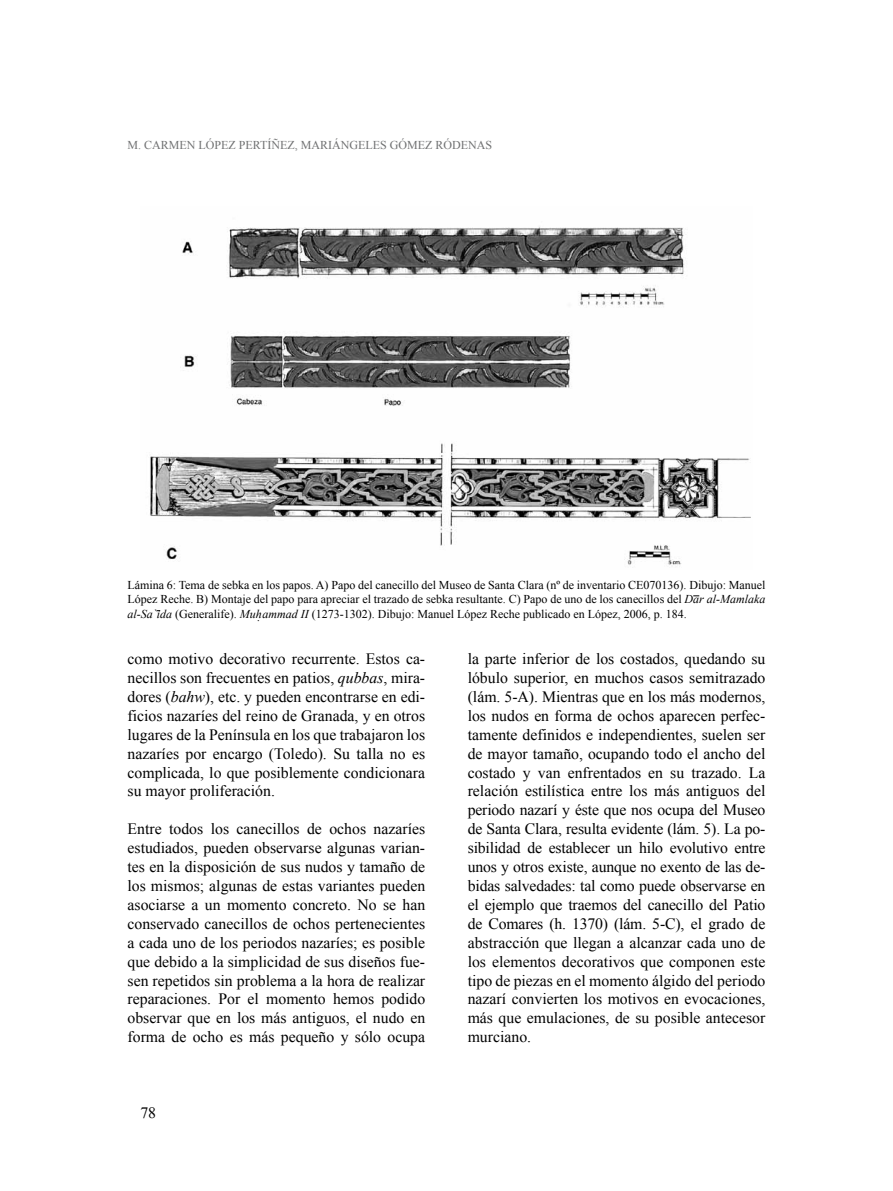
<style>
.page{position:relative;width:893px;height:1191px;background:#fff}
.page>*{position:absolute;margin:0;border:0;box-sizing:border-box;transform-origin:0 0}
.t1{font:15.75px/18.9px "Times New Roman";color:#000;text-align:justify}
.t2{font:12px/14.4px "Times New Roman";color:#000;text-align:justify}
.t3{font:12px "Times New Roman";color:#707172}
.s1{font-style:italic}
</style>
<div class="page">
<img style="left:150px;top:226px;width:601px;height:339px">
<p class="t3" style="left:128px;top:138px;width:366px">M. CARMEN LÓPEZ PERTÍÑEZ, MARIÁNGELES GÓMEZ RÓDENAS</p>
<p class="t2" style="left:128px;top:577px;width:639px">Lámina 6: Tema de sebka en los papos. A) Papo del canecillo del Museo de Santa Clara (nº de inventario CE070136). Dibujo: Manuel López Reche. B) Montaje del papo para apreciar el trazado de sebka resultante. C) Papo de uno de los canecillos del <span class="s1">Dar al-Mamlaka al-Sa`ida</span> (Generalife). <span class="s1">Muh. ammad II</span> (1273-1302). Dibujo: Manuel López Reche publicado en López, 2006, p. 184.</p>
<p class="t1" style="left:128px;top:649px;width:299px">como motivo decorativo recurrente. Estos ca&shy;necillos son frecuentes en patios, <span class="s1">qubbas</span>, mira&shy;dores (<span class="s1">bahw</span>), etc. y pueden encontrarse en edi&shy;ficios nazaríes del reino de Granada, y en otros lugares de la Península en los que trabajaron los nazaríes por encargo (Toledo). Su talla no es complicada, lo que posiblemente condicionara su mayor proliferación.</p>
<p class="t1" style="left:128px;top:819px;width:299px">Entre todos los canecillos de ochos nazaríes estudiados, pueden observarse algunas varian&shy;tes en la disposición de sus nudos y tamaño de los mismos; algunas de estas variantes pueden asociarse a un momento concreto. No se han conservado canecillos de ochos pertenecientes a cada uno de los periodos nazaríes; es posible que debido a la simplicidad de sus diseños fue&shy;sen repetidos sin problema a la hora de realizar reparaciones. Por el momento hemos podido observar que en los más antiguos, el nudo en forma de ocho es más pequeño y sólo ocupa</p>
<p class="t1" style="left:140px;top:1102px;width:17px">78</p>
<p class="t1" style="left:468px;top:649px;width:299px">la parte inferior de los costados, quedando su lóbulo superior, en muchos casos semitrazado (lám. 5-A). Mientras que en los más modernos, los nudos en forma de ochos aparecen perfec&shy;tamente definidos e independientes, suelen ser de mayor tamaño, ocupando todo el ancho del costado y van enfrentados en su trazado. La relación estilística entre los más antiguos del periodo nazarí y éste que nos ocupa del Museo de Santa Clara, resulta evidente (lám. 5). La po&shy;sibilidad de establecer un hilo evolutivo entre unos y otros existe, aunque no exento de las de&shy;bidas salvedades: tal como puede observarse en el ejemplo que traemos del canecillo del Patio de Comares (h. 1370) (lám. 5-C), el grado de abstracción que llegan a alcanzar cada uno de los elementos decorativos que componen este tipo de piezas en el momento álgido del periodo nazarí convierten los motivos en evocaciones, más que emulaciones, de su posible antecesor murciano.</p>
</div>
